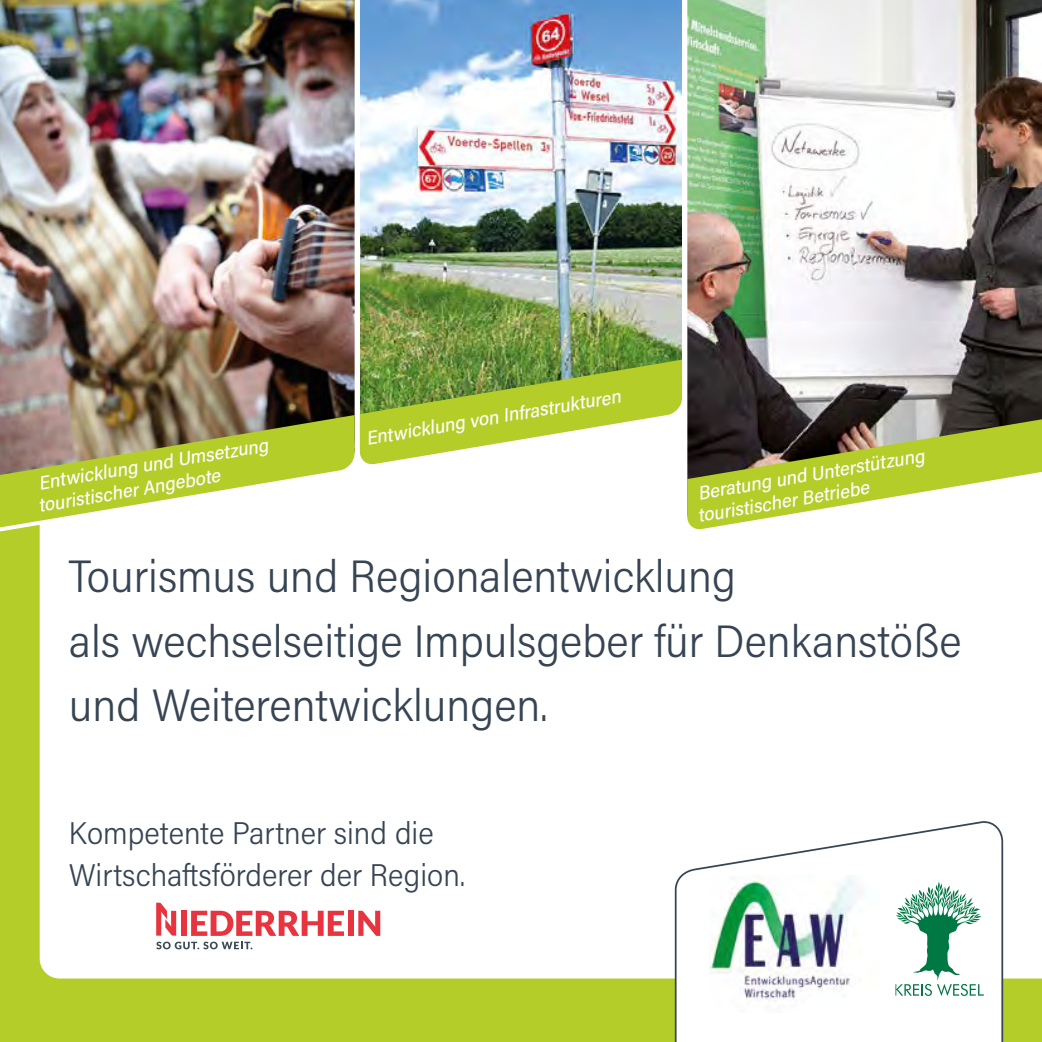
<style>
.page{position:relative;width:1042px;height:1042px;background:#fff}
.page>*{position:absolute;margin:0;border:0;box-sizing:border-box;transform-origin:0 0}
.t1{font:300 45.5px "Acumin Pro Semi Cond";color:#364453}
.Fließtext_RFB{font:300 31.5px/42px "Acumin Pro Semi Cond";color:#364453}
.Fließtext_RFB-2{font:italic 500 19.25px "Acumin Pro Semi Cond";color:#fff}
</style>
<div class="page">
<div style="left:0;top:271px;width:1042px;height:771px;background:#b4cd29"></div>
<div style="left:40px;top:530px;width:1002px;height:448px;background:#fff"></div>
<div style="left:674px;top:820px;width:330px;height:222px;background:#fff"></div>
<img style="left:362px;top:0;width:317px;height:360px">
<img style="left:709px;top:875px;width:169px;height:137px">
<img style="left:679px;top:0;width:363px;height:531px">
<img style="left:0;top:0;width:362px;height:360px">
<svg style="left:895px;top:882px;width:88px;height:114px;background:#b7d9ca"></svg>
<div style="left:348px;top:911px;width:6px;height:25px;background:#e7343f"></div>
<svg style="left:358px;top:911px;width:22px;height:25px"></svg>
<svg style="left:156px;top:902px;width:188px;height:47px;background:#f1babe"></svg>
<img style="left:0;top:360px;width:1042px;height:170px">
<p class="Fließtext_RFB-2" style="left:37px;top:469px;width:234px;rotate:-9deg">Entwicklung und Umsetzung</p>
<p class="Fließtext_RFB-2" style="left:37px;top:492px;width:185px;rotate:-9deg">touristischer Angebote</p>
<p class="Fließtext_RFB-2" style="left:364px;top:424px;width:259px;rotate:-9deg">Entwicklung von Infrastrukturen</p>
<p class="Fließtext_RFB-2" style="left:696px;top:479px;width:231px;rotate:-9deg">Beratung und Unterstützung</p>
<p class="Fließtext_RFB-2" style="left:696px;top:502px;width:175px;rotate:-9deg">touristischer Betriebe</p>
<p class="t1" style="left:69px;top:544px;width:669px">Tourismus und Regionalentwicklung</p>
<p class="t1" style="left:69px;top:609px;width:894px">als wechselseitige Impulsgeber für Denkanstöße</p>
<p class="t1" style="left:69px;top:674px;width:480px">und Weiterentwicklungen.</p>
<p class="Fließtext_RFB" style="left:69px;top:811px;width:397px">Kompetente Partner sind die<br>Wirtschaftsförderer der Region.</p>
</div>
